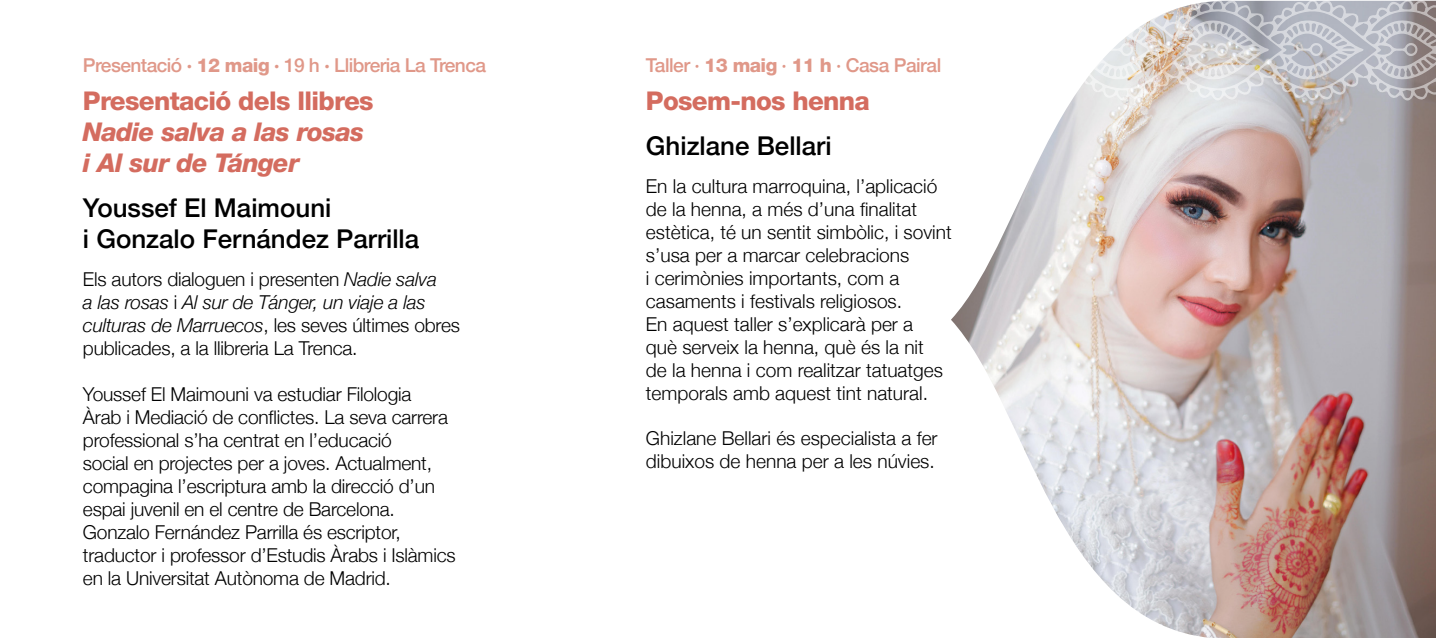
<style>
.page{position:relative;width:1436px;height:638px;background:#fff}
.page>*{position:absolute;margin:0;border:0;box-sizing:border-box;transform-origin:0 0}
.t1{font:500 25.88px/31.1px "Helvetica Neue";color:#000}
.t2{font:800 25.88px "Helvetica Neue LT Std";letter-spacing:-.025em;color:#d46c5f}
.t3{font:italic 800 25.88px/31.1px "Helvetica Neue LT Std";letter-spacing:-.025em;color:#d46c5f}
.t4{font:300 19.12px/22.9px "Helvetica Neue";letter-spacing:-.01em;color:#000}
.t5{font:500 19.12px "Helvetica Neue";letter-spacing:-.03em;color:#e09889}
.s1{font-family:"Helvetica Neue LT Std";font-weight:800}
.s2{font-style:italic}
</style>
<div class="page">
<img style="left:951px;top:103px;width:484px;height:535px">
<svg style="left:1070px;top:0;width:365px;height:103px"></svg>
<p class="t5" style="left:83px;top:49px;width:404px">Presentació <span class="s1">· 12 maig ·</span> 19 h <span class="s1">·</span> Llibreria La Trenca</p>
<p class="t5" style="left:646px;top:49px;width:297px">Taller · <span class="s1">13 maig</span> · <span class="s1">11 h</span> · Casa Pairal</p>
<h1 class="t2" style="left:83px;top:85px;width:292px">Presentació dels llibres</h1>
<h1 class="t2" style="left:646px;top:85px;width:225px">Posem-nos henna</h1>
<h1 class="t3" style="left:83px;top:116px;width:283px">Nadie salva a las rosas i Al sur de Tánger</h1>
<h1 class="t1" style="left:646px;top:128px;width:187px">Ghizlane Bellari</h1>
<p class="t4" style="left:646px;top:173px;width:307px">En la cultura marroquina, l’aplicació de la henna, a més d’una finalitat estètica, té un sentit simbòlic, i sovint s’usa per a marcar celebracions<br>i cerimònies importants, com a casaments i festivals religiosos.<br>En aquest taller s’explicarà per a<br>què serveix la henna, què és la nit<br>de la henna i com realitzar tatuatges temporals amb aquest tint natural.</p>
<p class="t4" style="left:646px;top:426px;width:293px">Ghizlane Bellari és especialista a fer dibuixos de henna per a les núvies.</p>
<h1 class="t1" style="left:83px;top:190px;width:338px">Youssef El Maimouni<br>i Gonzalo Fernández Parrilla</h1>
<p class="t4" style="left:83px;top:266px;width:378px">Els autors dialoguen i presenten <span class="s2">Nadie salva<br>a las rosas</span> i <span class="s2">Al sur de Tánger, un viaje a las culturas de Marruecos</span>, les seves últimes obres publicades, a la llibreria La Trenca.</p>
<p class="t4" style="left:83px;top:381px;width:374px">Youssef El Maimouni va estudiar Filologia<br>Àrab i Mediació de conflictes. La seva carrera professional s’ha centrat en l’educació<br>social en projectes per a joves. Actualment, compagina l’escriptura amb la direcció d’un espai juvenil en el centre de Barcelona.<br>Gonzalo Fernández Parrilla és escriptor, traductor i professor d’Estudis Àrabs i Islàmics en la Universitat Autònoma de Madrid.</p>
</div>
